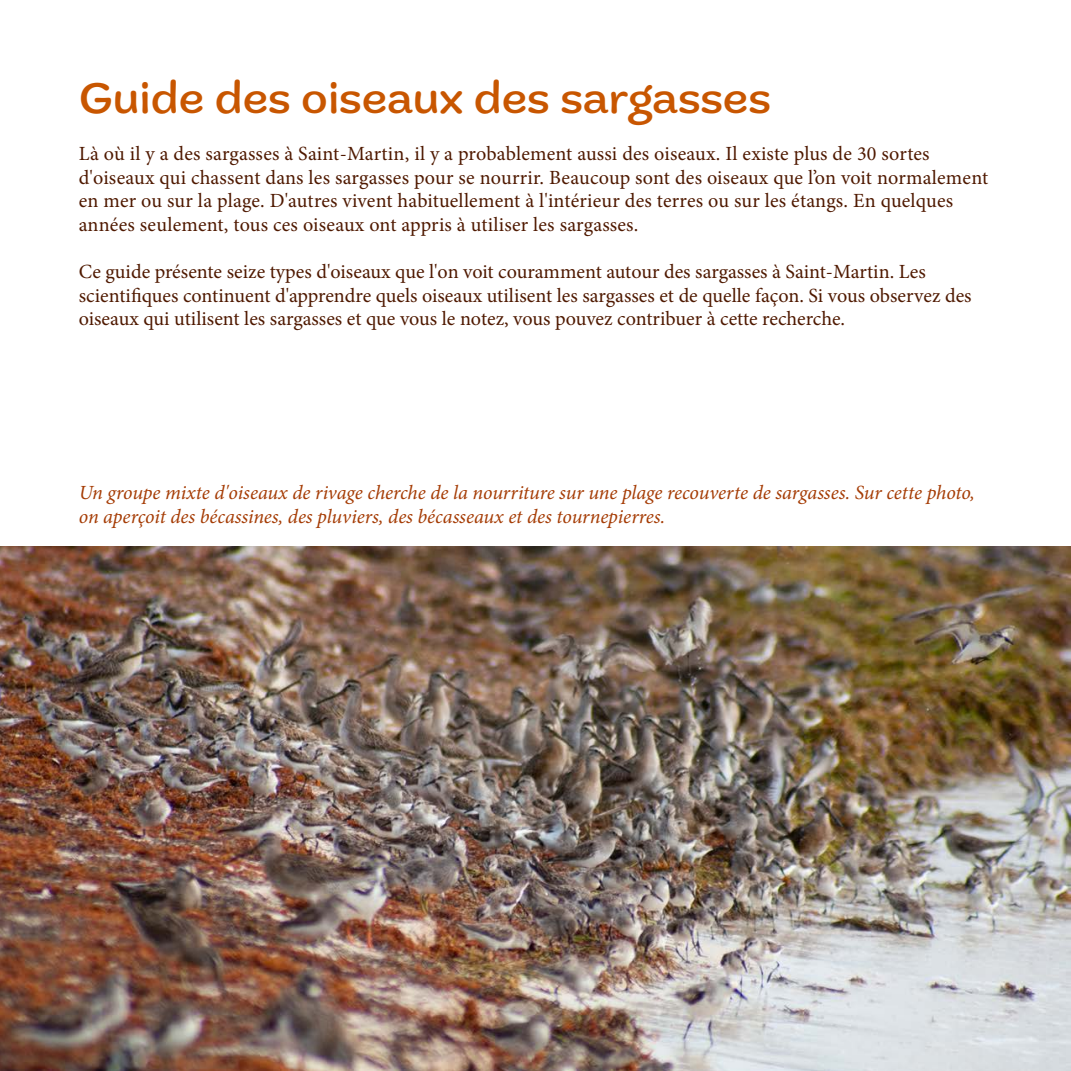
<style>
.page{position:relative;width:1071px;height:1071px;background:#fff}
.page>*{position:absolute;margin:0;border:0;box-sizing:border-box;transform-origin:0 0}
.t1{font:500 45.5px "Marigny";color:#c85600}
.t2{font:20.12px/23.6px "Minion Pro";color:#4f1900}
.t3{font:italic 20.12px/24.2px "Minion Pro";letter-spacing:-.005em;color:#a53c05}
</style>
<div class="page">
<img style="left:0;top:547px;width:1071px;height:524px">
<h1 class="t1" style="left:79px;top:70px;width:694px">Guide des oiseaux des sargasses</h1>
<p class="t2" style="left:79px;top:142px;width:911px">Là où il y a des sargasses à Saint-Martin, il y a probablement aussi des oiseaux. Il existe plus de 30 sortes d'oiseaux qui chassent dans les sargasses pour se nourrir. Beaucoup sont des oiseaux que l’on voit normalement en mer ou sur la plage. D'autres vivent habituellement à l'intérieur des terres ou sur les étangs. En quelques années seulement, tous ces oiseaux ont appris à utiliser les sargasses.</p>
<p class="t2" style="left:79px;top:260px;width:894px">Ce guide présente seize types d'oiseaux que l'on voit couramment autour des sargasses à Saint-Martin. Les scientifiques continuent d'apprendre quels oiseaux utilisent les sargasses et de quelle façon. Si vous observez des oiseaux qui utilisent les sargasses et que vous le notez, vous pouvez contribuer à cette recherche.</p>
<p class="t3" style="left:79px;top:481px;width:898px">Un groupe mixte d'oiseaux de rivage cherche de la nourriture sur une plage recouverte de sargasses. Sur cette photo, on aperçoit des bécassines, des pluviers, des bécasseaux et des tournepierres.</p>
</div>
